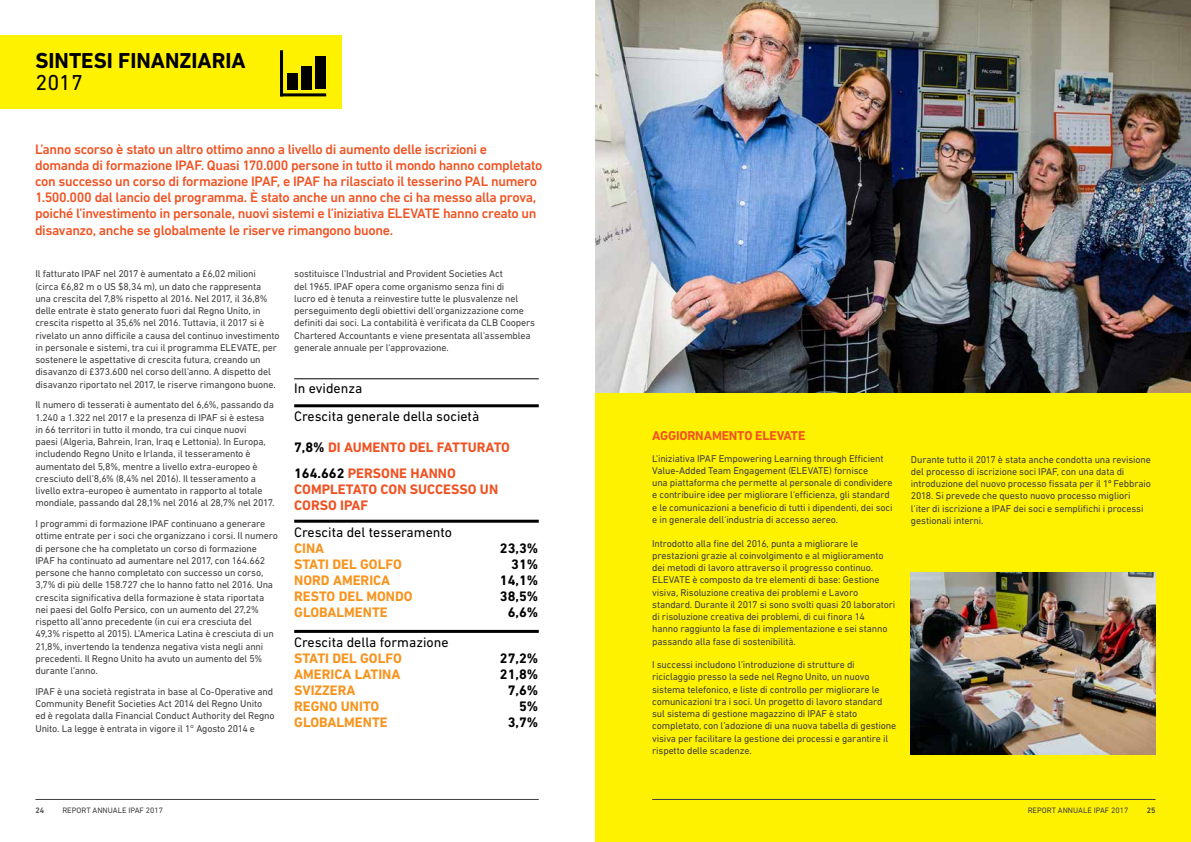
<style>
.page{position:relative;width:1191px;height:842px;background:#fff}
.page>*{position:absolute;margin:0;border:0;box-sizing:border-box;transform-origin:0 0}
.t1{font:700 22px "DIN Next LT Pro";color:#000}
.t2{font:22px "DIN Next LT Pro";color:#000}
.t3{font:500 14px/16px "DIN Next LT Pro";letter-spacing:-.025em;color:#f05323}
.t4{font:14px/30.2px "DIN Next LT Pro";color:#000}
.t5{font:700 14px "DIN Next LT Pro";color:#f7941e}
.t6{font:700 14px/16px "DIN Next LT Pro";color:#f05323}
.t7{font:700 14px "DIN Next LT Pro";color:#000}
.t8{font:700 13px "DIN Next LT Pro";letter-spacing:-.015em;color:#f05323}
.t9{font:10px/12.2px "DIN Next LT Pro";letter-spacing:-.015em;color:#414042}
.t10{font:8px "DIN Next LT Pro";color:#414042}
.t11{font:500 8px "DIN Next LT Pro";color:#414042}
.s1{font-weight:700}
.s2{font-weight:700;color:#f05323}
.s3{color:#000}
</style>
<div class="page">
<img style="left:595px;top:0;width:596px;height:394px">
<div style="left:595px;top:394px;width:596px;height:448px;background:#fff200"></div>
<div style="left:0;top:35px;width:342px;height:74px;background:#fff200"></div>
<hr style="left:280px;top:50px;width:3px;height:46px;background:#000">
<hr style="left:280px;top:93px;width:46px;height:3px;background:#000">
<div style="left:287px;top:73px;width:11px;height:16px;background:#000"></div>
<div style="left:301px;top:66px;width:11px;height:23px;background:#000"></div>
<div style="left:315px;top:56px;width:11px;height:33px;background:#000"></div>
<hr style="left:294px;top:378px;width:245px;height:1px;background:#000">
<hr style="left:35px;top:799px;width:504px;height:1px;background:#414042">
<hr style="left:652px;top:799px;width:503px;height:1px;background:#414042">
<hr style="left:294px;top:404px;width:245px;height:3px;background:#000">
<hr style="left:294px;top:520px;width:245px;height:3px;background:#000">
<hr style="left:294px;top:630px;width:245px;height:3px;background:#000">
<img style="left:911px;top:573px;width:244px;height:181px">
<h1 class="t1" style="left:35px;top:48px;width:212px">SINTESI FINANZIARIA</h1>
<h1 class="t2" style="left:35px;top:70px;width:49px">2017</h1>
<p class="t3" style="left:35px;top:142px;width:509px">L’anno scorso è stato un altro ottimo anno a livello di aumento delle iscrizioni e domanda di formazione IPAF. Quasi 170.000 persone in tutto il mondo hanno completato con successo un corso di formazione IPAF, e IPAF ha rilasciato il tesserino PAL numero 1.500.000 dal lancio del programma. È stato anche un anno che ci ha messo alla prova, poiché l’investimento in personale, nuovi sistemi e l’iniziativa ELEVATE hanno creato un disavanzo, anche se globalmente le riserve rimangono buone.</p>
<p class="t9" style="left:35px;top:268px;width:245px">Il fatturato IPAF nel 2017 è aumentato a £6,02 milioni (circa €6,82 m o US $8,34 m), un dato che rappresenta una crescita del 7,8% rispetto al 2016. Nel 2017, il 36,8% delle entrate è stato generato fuori dal Regno Unito, in crescita rispetto al 35,6% nel 2016. Tuttavia, il 2017 si è rivelato un anno difficile a causa del continuo investimento in personale e sistemi, tra cui il programma ELEVATE, per sostenere le aspettative di crescita futura, creando un disavanzo di £373.600 nel corso dell’anno. A dispetto del disavanzo riportato nel 2017, le riserve rimangono buone.</p>
<p class="t9" style="left:35px;top:399px;width:240px">Il numero di tesserati è aumentato del 6,6%, passando da 1.240 a 1.322 nel 2017 e la presenza di IPAF si è estesa in 66 territori in tutto il mondo, tra cui cinque nuovi<br>paesi (Algeria, Bahrein, Iran, Iraq e Lettonia). In Europa, includendo Regno Unito e Irlanda, il tesseramento è aumentato del 5,8%, mentre a livello extra-europeo è cresciuto dell’8,6% (8,4% nel 2016). Il tesseramento a livello extra-europeo è aumentato in rapporto al totale mondiale, passando dal 28,1% nel 2016 al 28,7% nel 2017.</p>
<p class="t9" style="left:35px;top:518px;width:244px">I programmi di formazione IPAF continuano a generare ottime entrate per i soci che organizzano i corsi. Il numero di persone che ha completato un corso di formazione IPAF ha continuato ad aumentare nel 2017, con 164.662 persone che hanno completato con successo un corso, 3,7% di più delle 158.727 che lo hanno fatto nel 2016. Una crescita significativa della formazione è stata riportata nei paesi del Golfo Persico, con un aumento del 27,2% rispetto all’anno precedente (in cui era cresciuta del 49,3% rispetto al 2015). L’America Latina è cresciuta di un 21,8%, invertendo la tendenza negativa vista negli anni precedenti. Il Regno Unito ha avuto un aumento del 5% durante l’anno.</p>
<p class="t9" style="left:35px;top:685px;width:241px">IPAF è una società registrata in base al Co-Operative and Community Benefit Societies Act 2014 del Regno Unito ed è regolata dalla Financial Conduct Authority del Regno Unito. La legge è entrata in vigore il 1° Agosto 2014 e</p>
<p class="t9" style="left:294px;top:268px;width:242px">sostituisce l'Industrial and Provident Societies Act<br>del 1965. IPAF opera come organismo senza fini di<br>lucro ed è tenuta a reinvestire tutte le plusvalenze nel perseguimento degli obiettivi dell'organizzazione come definiti dai soci. La contabilità è verificata da CLB Coopers Chartered Accountants e viene presentata all'assemblea generale annuale per l'approvazione.</p>
<h2 class="t4" style="left:294px;top:373px;width:70px">In evidenza</h2>
<h2 class="t4" style="left:294px;top:401px;width:217px">Crescita generale della società<br><span class="s1">7,8%</span> <span class="s2">DI AUMENTO DEL FATTURATO</span></h2>
<h2 class="t6" style="left:294px;top:465px;width:205px"><span class="s3">164.662</span> PERSONE HANNO<br>COMPLETATO CON SUCCESSO UN<br>CORSO IPAF</h2>
<h2 class="t4" style="left:294px;top:517px;width:159px">Crescita del tesseramento</h2>
<h2 class="t5" style="left:294px;top:540px;width:32px">CINA</h2>
<h2 class="t7" style="left:500px;top:540px;width:40px">23,3%</h2>
<h2 class="t5" style="left:294px;top:556px;width:109px">STATI DEL GOLFO</h2>
<h2 class="t7" style="left:511px;top:556px;width:28px">31%</h2>
<h2 class="t5" style="left:294px;top:572px;width:98px">NORD AMERICA</h2>
<h2 class="t7" style="left:500px;top:572px;width:40px">14,1%</h2>
<h2 class="t5" style="left:294px;top:588px;width:120px">RESTO DEL MONDO</h2>
<h2 class="t7" style="left:500px;top:588px;width:40px">38,5%</h2>
<h2 class="t5" style="left:294px;top:604px;width:95px">GLOBALMENTE</h2>
<h2 class="t7" style="left:508px;top:604px;width:32px">6,6%</h2>
<h2 class="t4" style="left:294px;top:627px;width:156px">Crescita della formazione</h2>
<h2 class="t5" style="left:294px;top:650px;width:109px">STATI DEL GOLFO</h2>
<h2 class="t7" style="left:500px;top:650px;width:40px">27,2%</h2>
<h2 class="t5" style="left:294px;top:666px;width:108px">AMERICA LATINA</h2>
<h2 class="t7" style="left:500px;top:666px;width:40px">21,8%</h2>
<h2 class="t5" style="left:294px;top:682px;width:63px">SVIZZERA</h2>
<h2 class="t7" style="left:508px;top:682px;width:32px">7,6%</h2>
<h2 class="t5" style="left:294px;top:698px;width:87px">REGNO UNITO</h2>
<h2 class="t7" style="left:519px;top:698px;width:21px">5%</h2>
<h2 class="t5" style="left:294px;top:714px;width:95px">GLOBALMENTE</h2>
<h2 class="t7" style="left:508px;top:714px;width:32px">3,7%</h2>
<h3 class="t8" style="left:652px;top:428px;width:155px">AGGIORNAMENTO ELEVATE</h3>
<p class="t9" style="left:652px;top:452px;width:242px">L'iniziativa IPAF Empowering Learning through Efficient Value-Added Team Engagement (ELEVATE) fornisce<br>una piattaforma che permette al personale di condividere e contribuire idee per migliorare l'efficienza, gli standard e le comunicazioni a beneficio di tutti i dipendenti, dei soci e in generale dell'industria di accesso aereo.</p>
<p class="t9" style="left:652px;top:537px;width:245px">Introdotto alla fine del 2016, punta a migliorare le prestazioni grazie al coinvolgimento e al miglioramento dei metodi di lavoro attraverso il progresso continuo.<br>ELEVATE è composto da tre elementi di base: Gestione visiva, Risoluzione creativa dei problemi e Lavoro standard. Durante il 2017 si sono svolti quasi 20 laboratori di risoluzione creativa dei problemi, di cui finora 14<br>hanno raggiunto la fase di implementazione e sei stanno passando alla fase di sostenibilità.</p>
<p class="t9" style="left:652px;top:658px;width:246px">I successi includono l'introduzione di strutture di riciclaggio presso la sede nel Regno Unito, un nuovo sistema telefonico, e liste di controllo per migliorare le comunicazioni tra i soci. Un progetto di lavoro standard sul sistema di gestione magazzino di IPAF è stato completato, con l’adozione di una nuova tabella di gestione visiva per facilitare la gestione dei processi e garantire il rispetto delle scadenze.</p>
<p class="t9" style="left:911px;top:453px;width:242px">Durante tutto il 2017 è stata anche condotta una revisione del processo di iscrizione soci IPAF, con una data di introduzione del nuovo processo fissata per il 1º Febbraio 2018. Si prevede che questo nuovo processo migliori l'iter di iscrizione a IPAF dei soci e semplifichi i processi gestionali interni.</p>
<p class="t11" style="left:35px;top:805px;width:10px">24</p>
<p class="t10" style="left:62px;top:805px;width:102px">REPORT ANNUALE IPAF 2017</p>
<p class="t10" style="left:1027px;top:805px;width:102px">REPORT ANNUALE IPAF 2017</p>
<p class="t11" style="left:1146px;top:805px;width:10px">25</p>
</div>
